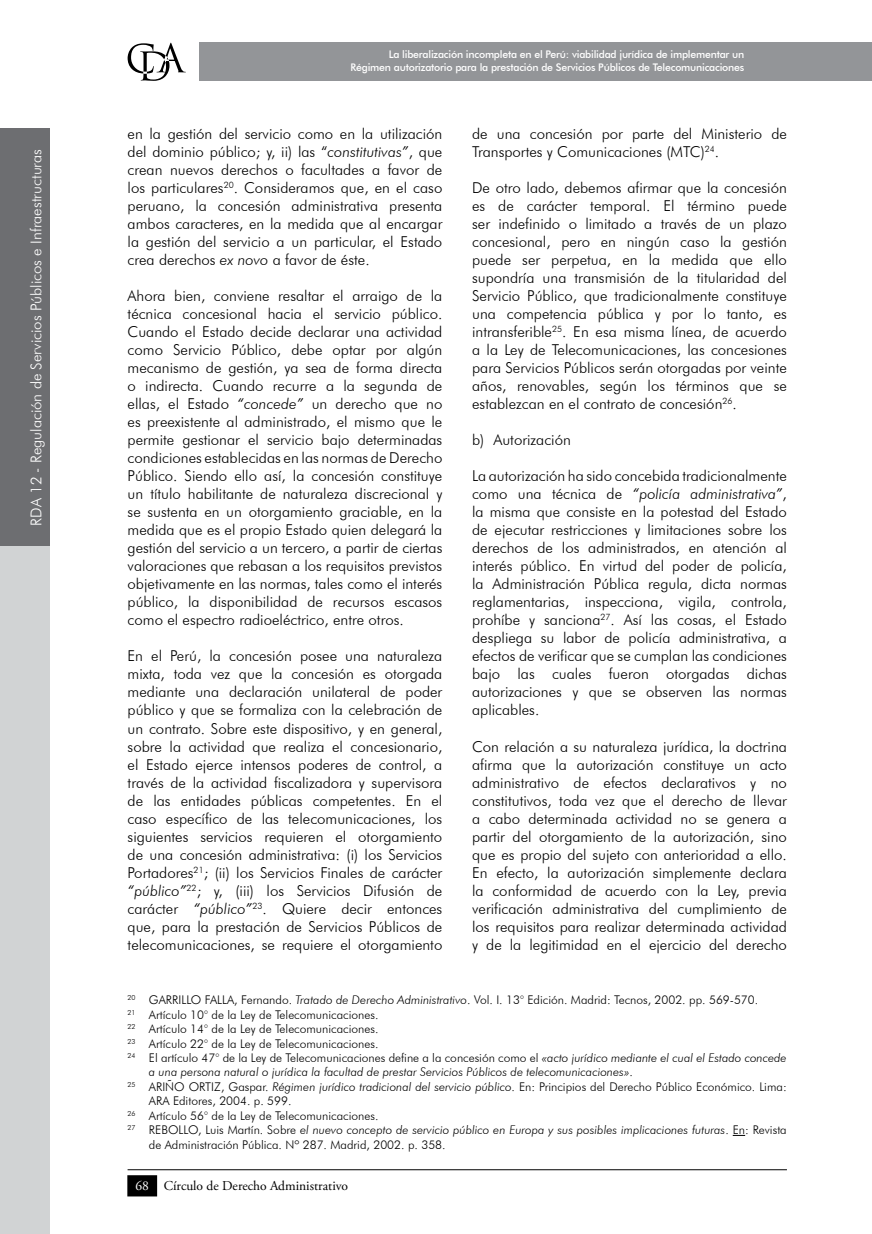
<style>
.page{position:relative;width:872px;height:1234px;background:#fff}
.page>*{position:absolute;margin:0;border:0;box-sizing:border-box;transform-origin:0 0}
.t1{font:300 15px/18px "Futura BT";color:#000;text-align:justify}
.t2{font:300 15px "Futura BT";color:#fff}
.t3{font:13.5px "Adobe Garamond Pro";color:#000}
.t4{font:300 12px "Futura BT";color:#000}
.t5{font:italic 300 12px "Futura BT";color:#000}
.t6{font:500 10.5px/12.6px "Futura BT";letter-spacing:-.02em;color:#fff;text-align:right}
.s1{font-style:italic}
.s2{font-style:normal}
.s3{color:#fff}
</style>
<div class="page">
<div style="left:199px;top:43px;width:673px;height:38px;background:#939598"></div>
<svg style="left:128px;top:43px;width:58px;height:38px"></svg>
<hr style="left:128px;top:1168px;width:659px;height:1px;background:#000">
<div style="left:128px;top:1175px;width:28px;height:20px;background:#000"></div>
<div style="left:127px;top:1174px;width:30px;height:22px;border:2px solid #000"></div>
<div style="left:0;top:539px;width:50px;height:694px;background:#d1d3d4"></div>
<div style="left:0;top:128px;width:50px;height:418px;background:#6d6e71"></div>
<svg style="left:733px;top:1134px;width:12px;height:1px"></svg>
<p class="t2" style="left:27px;top:525px;width:378px;rotate:-90deg">RDA 12 - Regulación de Servicios Públicos e I nfraestructuras</p>
<p class="t6" style="left:350px;top:48px;width:395px">La liberalización incompleta en el Perú: viabilidad jurídica de implementar un<br>Régimen autorizatorio para la prestación de Servicios Públicos de Telecomunicaciones</p>
<p class="t1" style="left:128px;top:125px;width:316px">en la gestión del servicio como en la utilización del dominio público; y, ii) las “<span class="s1">constitutivas”</span>, que crean nuevos derechos o facultades a favor de los particulares<sup>20</sup>. Consideramos que, en el caso peruano, la concesión administrativa presenta ambos caracteres, en la medida que al encargar la gestión del servicio a un particular, el Estado crea derechos <span class="s1">ex novo</span> a favor de éste.</p>
<p class="t1" style="left:128px;top:287px;width:316px">Ahora bien, conviene resaltar el arraigo de la técnica concesional hacia el servicio público.<br>Cuando el Estado decide declarar una actividad como Servicio Público, debe optar por algún mecanismo de gestión, ya sea de forma directa o indirecta. Cuando recurre a la segunda de ellas, el Estado <span class="s1">“concede”</span> un derecho que no es preexistente al administrado, el mismo que le permite gestionar el servicio bajo determinadas condiciones establecidas en las normas de Derecho Público. Siendo ello así, la concesión constituye un título habilitante de naturaleza discrecional y se sustenta en un otorgamiento graciable, en la medida que es el propio Estado quien delegará la gestión del servicio a un tercero, a partir de ciertas valoraciones que rebasan a los requisitos previstos objetivamente en las normas, tales como el interés público, la disponibilidad de recursos escasos como el espectro radioeléctrico, entre otros.</p>
<p class="t1" style="left:128px;top:647px;width:316px">E n el Perú, la concesión posee una naturaleza mixta, toda vez que la concesión es otorgada mediante una declaración unilateral de poder público y que se formaliza con la celebración de un contrato. Sobre este dispositivo, y en general, sobre la actividad que realiza el concesionario, el Estado ejerce intensos poderes de control, a través de la actividad fiscalizadora y supervisora de las entidades públicas competentes. E n el caso específico de las telecomunicaciones, los siguientes servicios requieren el otorgamiento de una concesión administrativa: (i) los Servicios Portadores<sup>21</sup>; (ii) los Servicios Finales de carácter <span class="s1">“público”</span><sup>22</sup>; y, (iii) los Servicios Difusión de carácter <span class="s1">“público”</span><sup>23</sup>. Quiere decir entonces que, para la prestación de Servicios Públicos de telecomunicaciones, se requiere el otorgamiento</p>
<p class="t1" style="left:472px;top:125px;width:316px">de una concesión por parte del Ministerio de<br>Transportes y Comunicaciones (MTC)<sup>24</sup>.</p>
<p class="t1" style="left:472px;top:179px;width:316px">De otro lado, debemos afirmar que la concesión es de carácter temporal. E l término puede ser indefinido o limitado a través de un plazo concesional, pero en ningún caso la gestión puede ser perpetua, en la medida que ello supondría una transmisión de la titularidad del Servicio Público, que tradicionalmente constituye una competencia pública y por lo tanto, es intransferible<sup>25</sup>. En esa misma línea, de acuerdo a la Ley de Telecomunicaciones, las concesiones para Servicios Públicos serán otorgadas por veinte años, renovables, según los términos que se establezcan en el contrato de concesión<sup>26</sup>.</p>
<p class="t1" style="left:472px;top:431px;width:100px">b) Autorización</p>
<p class="t1" style="left:472px;top:467px;width:316px">La autorización ha sido concebida tradicionalmente como una técnica de <span class="s1">“policía administrativa”</span>, la misma que consiste en la potestad del Estado de ejecutar restricciones y limitaciones sobre los derechos de los administrados, en atención al interés público. En virtud del poder de policía, la Administración Pública regula, dicta normas reglamentarias, inspecciona, vigila, controla, prohíbe y sanciona<sup>27</sup>. Así las cosas, el Estado despliega su labor de policía administrativa, a efectos de verificar que se cumplan las condiciones bajo las cuales fueron otorgadas dichas autorizaciones y que se observen las normas aplicables.</p>
<p class="t1" style="left:472px;top:737px;width:316px">Con relación a su naturaleza jurídica, la doctrina afirma que la autorización constituye un acto administrativo de efectos declarativos y no constitutivos, toda vez que el derecho de llevar a cabo determinada actividad no se genera a partir del otorgamiento de la autorización, sino que es propio del sujeto con anterioridad a ello.<br>E n efecto, la autorización simplemente declara la conformidad de acuerdo con la Ley, previa verificación administrativa del cumplimiento de los requisitos para realizar determinada actividad y de la legitimidad en el ejercicio del derecho</p>
<p class="t4" style="left:128px;top:992px;width:632px"><sup>20</sup> GARRI LLO FALLA, Fernando. <span class="s1">Tratado de Derecho Administrativo</span>. Vol. I . 13° Edición. Madrid: Tecnos, 2002. pp. 569-570.</p>
<p class="t4" style="left:128px;top:1007px;width:252px"><sup>21</sup> Artículo 10° de la Ley de Telecomunicaciones.</p>
<p class="t4" style="left:128px;top:1021px;width:252px"><sup>22</sup> Artículo 14° de la Ley de Telecomunicaciones.</p>
<p class="t4" style="left:128px;top:1035px;width:252px"><sup>23</sup> Artículo 22° de la Ley de Telecomunicaciones.</p>
<p class="t4" style="left:128px;top:1050px;width:660px"><sup>24</sup> E l artículo 47° de la Ley de Telecomunicaciones define a la concesión como el <span class="s1">«acto jurídico mediante el cual el Estado concede</span></p>
<p class="t5" style="left:149px;top:1064px;width:485px">a una persona natural o jurídica la facultad de prestar Servicios Públicos de telecomunicaciones»<span class="s2">.</span></p>
<p class="t4" style="left:128px;top:1079px;width:660px"><sup>25</sup> ARI ÑO ORTIZ, Gaspar. <span class="s1">Régimen jurídico tradicional del servicio público</span>. E n: Principios del Derecho Público Económico. Lima:</p>
<p class="t4" style="left:149px;top:1093px;width:144px">ARA Editores, 2004. p. 599.</p>
<p class="t4" style="left:128px;top:1107px;width:252px"><sup>26</sup> Artículo 56° de la Ley de Telecomunicaciones.</p>
<p class="t5" style="left:128px;top:1122px;width:660px"><sup>27</sup> <span class="s2">RE BOLLO, Luis Martín. Sobre</span> el nuevo concepto de servicio público en Europa y sus posibles implicaciones futuras<span class="s2">. E n: Revista</span></p>
<p class="t4" style="left:149px;top:1136px;width:298px">de Administración Pública. Nº 287. Madrid, 2002. p. 358.</p>
<p class="t3" style="left:135px;top:1176px;width:214px"><span class="s3">68</span> Círculo de Derecho Administrativo</p>
</div>
